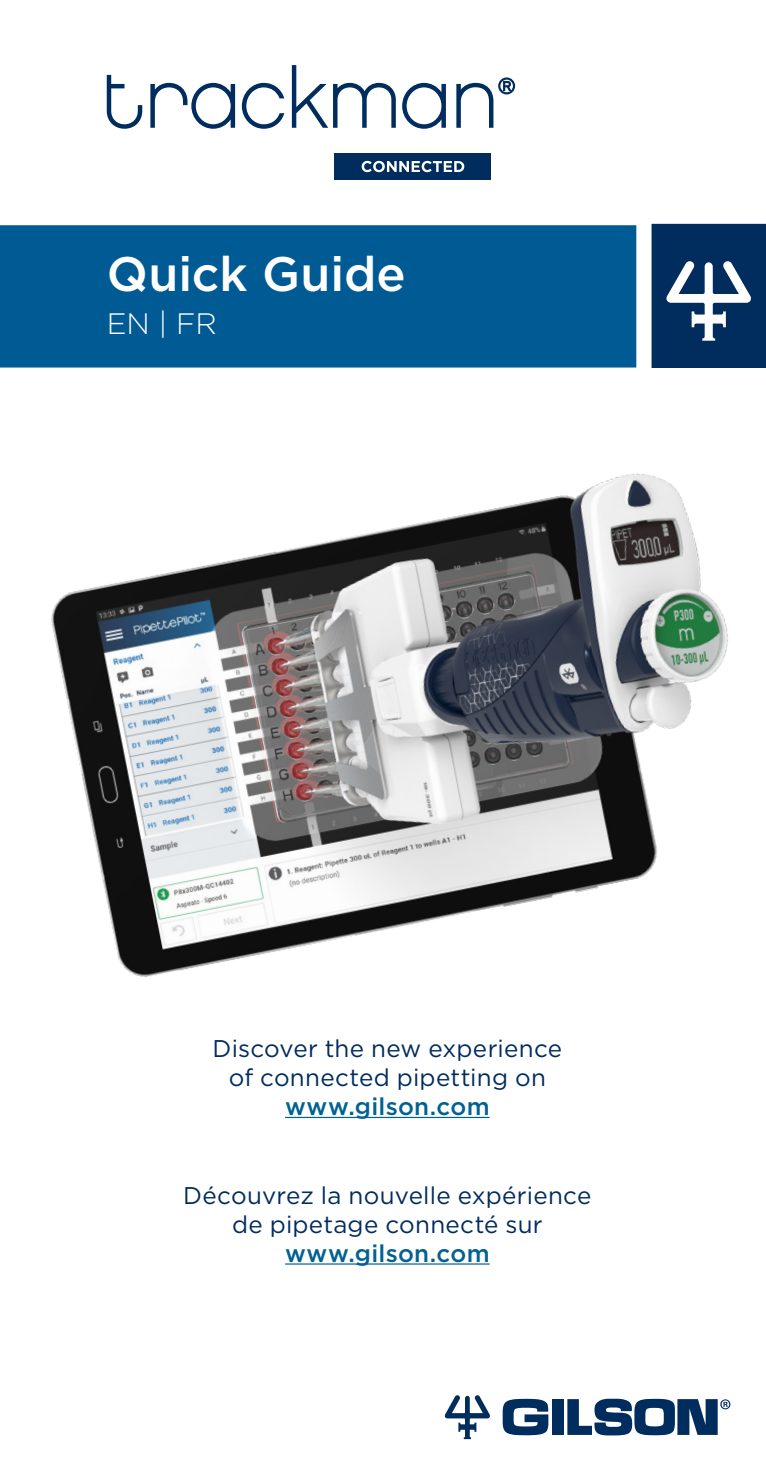
<style>
.page{position:relative;width:766px;height:1472px;background:#fff}
.page>*{position:absolute;margin:0;border:0;box-sizing:border-box;transform-origin:0 0}
.Cover_Product_Name{font:500 48.3px "Gotham";color:#fff}
.Cover_Product_Name_S{font:300 29.4px "Gotham";color:#fff}
.Heading_5{font:24.3px/29.1px "Gotham";letter-spacing:.015em;color:#002c5e;text-align:center}
.s1{font-weight:500;color:#006192}
</style>
<div class="page">
<div style="left:0;top:225px;width:636px;height:142px;background:#005a93"></div>
<svg style="left:651px;top:224px;width:114px;height:143px"></svg>
<div style="left:552px;top:1398px;width:11px;height:36px;background:#002c5e"></div>
<svg style="left:502px;top:1398px;width:46px;height:36px"></svg>
<svg style="left:567px;top:1398px;width:163px;height:37px"></svg>
<svg style="left:444px;top:1395px;width:46px;height:43px"></svg>
<svg style="left:107px;top:75px;width:35px;height:54px"></svg>
<svg style="left:150px;top:83px;width:85px;height:46px"></svg>
<svg style="left:242px;top:83px;width:42px;height:46px"></svg>
<svg style="left:292px;top:65px;width:104px;height:63px"></svg>
<svg style="left:402px;top:83px;width:44px;height:46px"></svg>
<svg style="left:456px;top:77px;width:59px;height:51px"></svg>
<div style="left:334px;top:153px;width:157px;height:27px;background:#002c5e"></div>
<svg style="left:361px;top:161px;width:103px;height:11px"></svg>
<hr style="left:285px;top:1116px;width:204px;height:1px;background:#006192">
<hr style="left:285px;top:1263px;width:204px;height:1px;background:#006192">
<img style="left:51px;top:473px;width:678px;height:504px">
<p class="Cover_Product_Name" style="left:107px;top:242px;width:300px">Quick Guide</p>
<p class="Cover_Product_Name_S" style="left:107px;top:305px;width:112px">EN | FR</p>
<p class="Heading_5" style="left:212px;top:1033px;width:351px">Discover the new experience of connected pipetting on <span class="s1">www.gilson.com</span></p>
<p class="Heading_5" style="left:183px;top:1179px;width:409px">Découvrez la nouvelle expérience de pipetage connecté sur <span class="s1">www.gilson.com</span></p>
</div>
